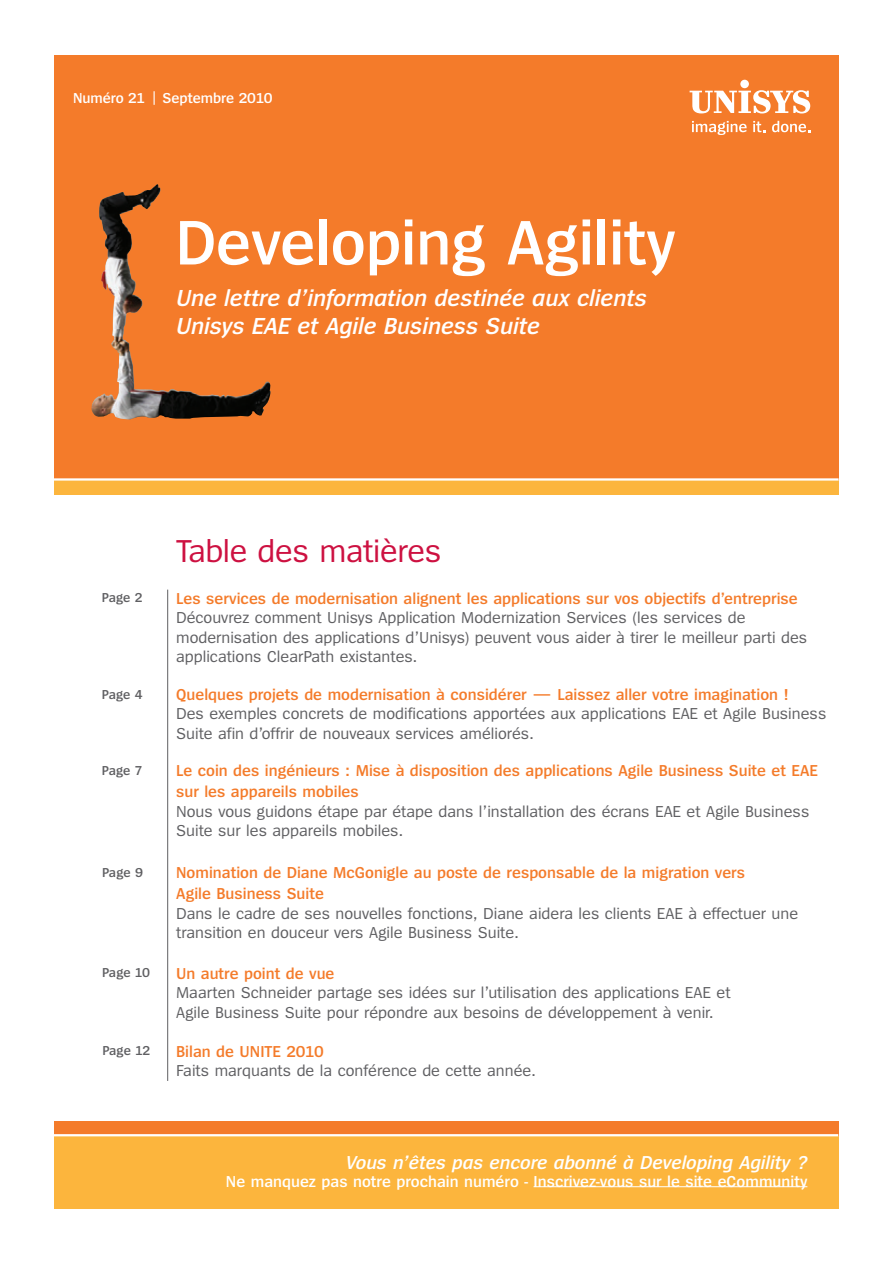
<style>
.page{position:relative;width:893px;height:1263px;background:#fff}
.page>*{position:absolute;margin:0;border:0;box-sizing:border-box;transform-origin:0 0}
.t1{font:600 65.4px "Spiegel";letter-spacing:-.005em;color:#fff}
.t2{font:33px "Spiegel";letter-spacing:-.01em;color:#cd1141}
.t3{font:italic 600 24.15px/27.6px "Spiegel";color:#fff}
.t4{font:italic 600 19.5px "Spiegel";color:#fff}
.t5{font:16.5px/19.5px "Spiegel";color:#5f5f62}
.t6{font:600 16.5px/21px "Spiegel";color:#f47b2a}
.t7{font:600 16.5px "Spiegel";color:#fff}
.t8{font:600 15px "Spiegel";letter-spacing:-.005em;color:#fff}
.t9{font:600 13.5px "Spiegel";color:#5f5f62}
</style>
<div class="page">
<hr style="left:167px;top:590px;width:1px;height:491px;background:#5f5f62">
<div style="left:54px;top:55px;width:785px;height:439px;background:#f47b2a"></div>
<svg style="left:692px;top:121px;width:55px;height:14px"></svg>
<svg style="left:753px;top:121px;width:12px;height:11px"></svg>
<svg style="left:772px;top:121px;width:38px;height:11px"></svg>
<svg style="left:690px;top:90px;width:120px;height:23px"></svg>
<div style="left:740px;top:80px;width:9px;height:8px;background:#fff;border-radius:50%"></div>
<svg style="left:154px;top:91px;width:1px;height:14px"></svg>
<img style="left:99px;top:184px;width:61px;height:215px">
<div style="left:54px;top:480px;width:785px;height:14px;background:#fcb53d"></div>
<hr style="left:54px;top:478px;width:785px;height:3px;background:#fff">
<div style="left:54px;top:1121px;width:784px;height:88px;background:#fcb53d"></div>
<div style="left:54px;top:1121px;width:784px;height:15px;background:#f47b2a"></div>
<hr style="left:54px;top:1134px;width:784px;height:2px;background:#fff">
<hr style="left:534px;top:1186px;width:273px;height:1px;background:#fff">
<p class="t8" style="left:73px;top:93px;width:201px">Numéro 21 Septembre 2010</p>
<h1 class="t1" style="left:175px;top:219px;width:502px">Developing Agility</h1>
<h3 class="t3" style="left:176px;top:286px;width:472px">Une lettre d’information destinée aux clients<br>Unisys EAE et Agile Business Suite</h3>
<p class="t9" style="left:102px;top:593px;width:42px">Page 2</p>
<p class="t9" style="left:102px;top:690px;width:42px">Page 4</p>
<p class="t9" style="left:102px;top:766px;width:42px">Page 7</p>
<p class="t9" style="left:102px;top:867px;width:43px">Page 9</p>
<p class="t9" style="left:102px;top:968px;width:50px">Page 10</p>
<p class="t9" style="left:102px;top:1046px;width:49px">Page 12</p>
<h2 class="t2" style="left:176px;top:539px;width:267px">Table des matières</h2>
<p class="t6" style="left:176px;top:589px;width:623px">Les services de modernisation alignent les applications sur vos objectifs d’entreprise</p>
<p class="t5" style="left:176px;top:609px;width:633px">Découvrez comment Unisys Application Modernization Services (les services de modernisation des applications d’Unisys) peuvent vous aider à tirer le meilleur parti des applications ClearPath existantes.</p>
<p class="t6" style="left:176px;top:685px;width:614px">Quelques projets de modernisation à considérer — Laissez aller votre imagination !</p>
<p class="t5" style="left:176px;top:705px;width:652px">Des exemples concrets de modifications apportées aux applications EAE et Agile Business<br>Suite afin d’offrir de nouveaux services améliorés.</p>
<p class="t6" style="left:176px;top:761px;width:643px">Le coin des ingénieurs : Mise à disposition des applications Agile Business Suite et EAE sur les appareils mobiles</p>
<p class="t5" style="left:176px;top:803px;width:635px">Nous vous guidons étape par étape dans l’installation des écrans EAE et Agile Business<br>Suite sur les appareils mobiles.</p>
<p class="t6" style="left:176px;top:863px;width:570px">Nomination de Diane McGonigle au poste de responsable de la migration vers<br>Agile Business Suite</p>
<p class="t5" style="left:176px;top:905px;width:624px">Dans le cadre de ses nouvelles fonctions, Diane aidera les clients EAE à effectuer une transition en douceur vers Agile Business Suite.</p>
<p class="t6" style="left:176px;top:964px;width:160px">Un autre point de vue</p>
<p class="t5" style="left:176px;top:984px;width:556px">Maarten Schneider partage ses idées sur l’utilisation des applications EAE et<br>Agile Business Suite pour répondre aux besoins de développement à venir.</p>
<p class="t6" style="left:176px;top:1042px;width:149px">Bilan de UNITE 2010</p>
<p class="t5" style="left:176px;top:1062px;width:361px">Faits marquants de la conférence de cette année.</p>
<p class="t4" style="left:346px;top:1155px;width:463px">Vous n’êtes pas encore abonné à Developing Agility ?</p>
<p class="t7" style="left:226px;top:1175px;width:583px">Ne manquez pas notre prochain numéro - Inscrivez-vous sur le site eCommunity</p>
</div>
